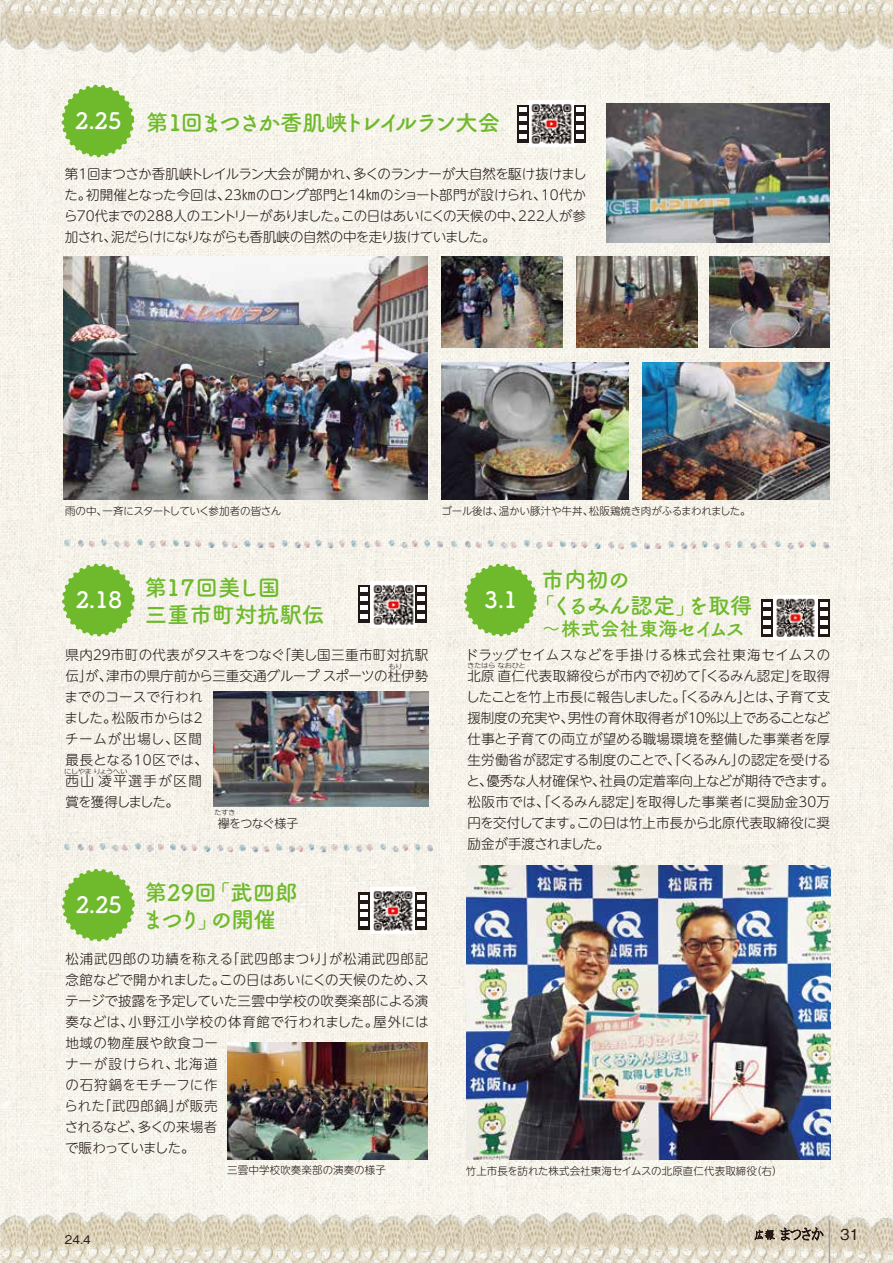
<style>
.page{position:relative;width:893px;height:1263px;background:#fff}
.page>*{position:absolute;margin:0;border:0;box-sizing:border-box;transform-origin:0 0}
.t1{font:700 22.5px/27px "Tsuku B Rd Gothic";color:#6fba2c}
.t2{font:700 22.5px "Tsuku B Rd Gothic";letter-spacing:-.14em;color:#6fba2c}
.t3{font:700 22.5px/25.5px "Tsuku B Rd Gothic";letter-spacing:-.025em;color:#6fba2c}
.t4{font:700 22.5px "Tsuku B Rd Gothic";color:#fff}
.t5{font:700 19.5px "Tsuku B Rd Gothic";color:#6fba2c}
.t6{font:500 15px "Gothic BBB Pro";color:#221815}
.t7{font:300 13.5px/21px "UD Shin M Go Pro";color:#221815}
.t8{font:300 13.5px/21px "UD Shin M Go Pro";letter-spacing:.02em;color:#221815}
.t9{font:300 12px "UD Shin M Go Pro";letter-spacing:-.045em;color:#221815}
.t10{font:500 12px "Gothic BBB Pro";color:#221815}
.t11{font:300 10.5px "UD Shin M Go Pro";color:#221815}
.t12{font:300 10.5px "UD Shin M Go Pro";letter-spacing:-.04em;color:#221815}
.t13{font:300 6.75px "UD Shin M Go Pro";letter-spacing:-.08em;color:#221815;scale:1.11 1}
.s1{color:#fff}
</style>
<div class="page">
<img style="left:0;top:80px;width:893px;height:1100px">
<img style="left:0;top:1180px;width:893px;height:83px">
<img style="left:0;top:1186px;width:1px;height:77px">
<img style="left:1px;top:0;width:892px;height:80px">
<img style="left:0;top:0;width:1px;height:86px">
<svg style="left:754px;top:1227px;width:70px;height:14px"></svg>
<hr style="left:829px;top:1220px;width:1px;height:43px;background:#9fa0a0">
<img style="left:214px;top:692px;width:214px;height:114px">
<div style="left:64px;top:566px;width:69px;height:68px;background:#6fba2c;border-radius:50%"></div>
<div style="left:62px;top:564px;width:73px;height:72px;border:4px dashed #6fba2c;border-radius:50%"></div>
<div style="left:64px;top:87px;width:68px;height:68px;background:#6fba2c;border-radius:50%"></div>
<div style="left:61px;top:85px;width:73px;height:72px;border:4px dashed #6fba2c;border-radius:50%"></div>
<img style="left:228px;top:1042px;width:200px;height:117px">
<img style="left:467px;top:866px;width:363px;height:293px">
<div style="left:64px;top:871px;width:69px;height:68px;background:#6fba2c;border-radius:50%"></div>
<div style="left:62px;top:869px;width:73px;height:72px;border:4px dashed #6fba2c;border-radius:50%"></div>
<div style="left:466px;top:566px;width:69px;height:68px;background:#6fba2c;border-radius:50%"></div>
<div style="left:464px;top:564px;width:73px;height:72px;border:4px dashed #6fba2c;border-radius:50%"></div>
<img style="left:370px;top:888px;width:46px;height:46px">
<img style="left:370px;top:582px;width:46px;height:45px">
<svg style="left:358px;top:585px;width:12px;height:37px"></svg>
<svg style="left:361px;top:588px;width:7px;height:31px"></svg>
<svg style="left:415px;top:585px;width:12px;height:37px"></svg>
<svg style="left:417px;top:588px;width:7px;height:31px"></svg>
<div style="left:358px;top:892px;width:12px;height:38px;background:#221815"></div>
<svg style="left:361px;top:895px;width:7px;height:31px"></svg>
<div style="left:415px;top:892px;width:12px;height:38px;background:#221815"></div>
<svg style="left:417px;top:895px;width:7px;height:31px"></svg>
<img style="left:528px;top:101px;width:46px;height:46px">
<svg style="left:517px;top:105px;width:12px;height:38px"></svg>
<svg style="left:520px;top:108px;width:7px;height:31px"></svg>
<svg style="left:574px;top:105px;width:12px;height:38px"></svg>
<svg style="left:576px;top:108px;width:7px;height:31px"></svg>
<img style="left:63px;top:538px;width:380px;height:11px">
<img style="left:63px;top:842px;width:371px;height:10px">
<img style="left:450px;top:539px;width:380px;height:10px">
<div style="left:761px;top:599px;width:12px;height:38px;background:#221815"></div>
<div style="left:763px;top:602px;width:8px;height:5px;background:#fff"></div>
<svg style="left:763px;top:611px;width:8px;height:22px"></svg>
<svg style="left:818px;top:599px;width:11px;height:38px"></svg>
<svg style="left:820px;top:602px;width:7px;height:31px"></svg>
<img style="left:773px;top:595px;width:44px;height:45px">
<img style="left:64px;top:256px;width:363px;height:244px">
<img style="left:606px;top:103px;width:224px;height:139px">
<img style="left:442px;top:256px;width:121px;height:92px">
<img style="left:576px;top:256px;width:121px;height:92px">
<img style="left:709px;top:256px;width:121px;height:92px">
<img style="left:442px;top:362px;width:186px;height:137px">
<img style="left:642px;top:362px;width:188px;height:137px">
<h1 class="t2" style="left:75px;top:105px;width:427px"><span class="s1">2.25</span> 第１回まつさか香肌峡トレイルラン大会</h1>
<p class="t7" style="left:64px;top:163px;width:524px;text-align:justify">第１回まつさか香肌峡トレイルラン大会が開かれ、多くのランナーが大自然を駆け抜けました。初開催となった今回は、２３㎞のロング部門と１４㎞のショート部門が設けられ、10代から70代までの288人のエントリーがありました。この日はあいにくの天候の中、222人が参加され、泥だらけになりながらも香肌峡の自然の中を走り抜けていました。</p>
<p class="t12" style="left:65px;top:503px;width:218px">雨の中、一斉にスタートしていく参加者の皆さん</p>
<p class="t11" style="left:441px;top:503px;width:311px">ゴール後は、温かい豚汁や牛丼、松阪鶏焼き肉がふるまわれました。</p>
<h1 class="t1" style="left:145px;top:573px;width:181px">第１７回美し国<br>三重市町対抗駅伝</h1>
<p class="t7" style="left:65px;top:644px;width:365px">県内２９市町の代表がタスキをつなぐ「美し国三重市町対抗駅伝」が、津市の県庁前から三重交通グループスポーツの杜伊勢までのコースで行われ<br>ました。松阪市からは２<br>チームが出場し、区間<br>最長となる１０区では、<br>西山凌平選手が区間<br>賞を獲得しました。</p>
<h1 class="t4" style="left:76px;top:582px;width:48px">2.18</h1>
<p class="t13" style="left:388px;top:661px;width:14px">もり</p>
<p class="t13" style="left:64px;top:766px;width:59px">にしやま りょうへい</p>
<p class="t13" style="left:214px;top:807px;width:21px">たすき</p>
<p class="t9" style="left:218px;top:813px;width:82px">襷をつなぐ様子</p>
<h1 class="t4" style="left:76px;top:887px;width:48px">2.25</h1>
<h1 class="t1" style="left:142px;top:878px;width:157px">第29回「武四郎まつり」の開催</h1>
<p class="t8" style="left:65px;top:947px;width:366px">松浦武四郎の功績を称える「武四郎まつり」が松浦武四郎記念館などで開かれました。この日はあいにくの天候のため、ステージで披露を予定していた三雲中学校の吹奏楽部による演奏などは、小野江小学校の体育館で行われました。屋外には地域の物産展や飲食コー<br>ナーが設けられ、北海道<br>の石狩鍋をモチーフに作<br>られた「武四郎鍋」が販売<br>されるなど、多くの来場者<br>で賑わっていました。</p>
<p class="t10" style="left:65px;top:1230px;width:27px">24.4</p>
<p class="t11" style="left:227px;top:1161px;width:160px">三雲中学校吹奏楽部の演奏の様子</p>
<h1 class="t3" style="left:532px;top:566px;width:222px;text-indent:9px">市内初の<br>「くるみん認定」を取得</h1>
<h2 class="t5" style="left:541px;top:614px;width:205px">～株式会社東海セイムス</h2>
<p class="t7" style="left:465px;top:644px;width:370px">ドラッグセイムスなどを手掛ける株式会社東海セイムスの北原直仁代表取締役らが市内で初めて「くるみん認定」を取得したことを竹上市長に報告しました。「くるみん」とは、子育て支援制度の充実や、男性の育休取得者が１０％以上であることなど仕事と子育ての両立が望める職場環境を整備した事業者を厚生労働省が認定する制度のことで、「くるみん」の認定を受けると、優秀な人材確保や、社員の定着率向上などが期待できます。松阪市では、「くるみん認定」を取得した事業者に奨励金３０万円を交付してます。この日は竹上市長から北原代表取締役に奨励金が手渡されました。</p>
<h1 class="t4" style="left:484px;top:582px;width:34px">3.1</h1>
<p class="t13" style="left:467px;top:660px;width:55px">きたはら なおひと</p>
<p class="t11" style="left:466px;top:1162px;width:318px">竹上市長を訪れた株式会社東海セイムスの北原直仁代表取締役（右）</p>
<p class="t6" style="left:840px;top:1222px;width:20px">31</p>
</div>
